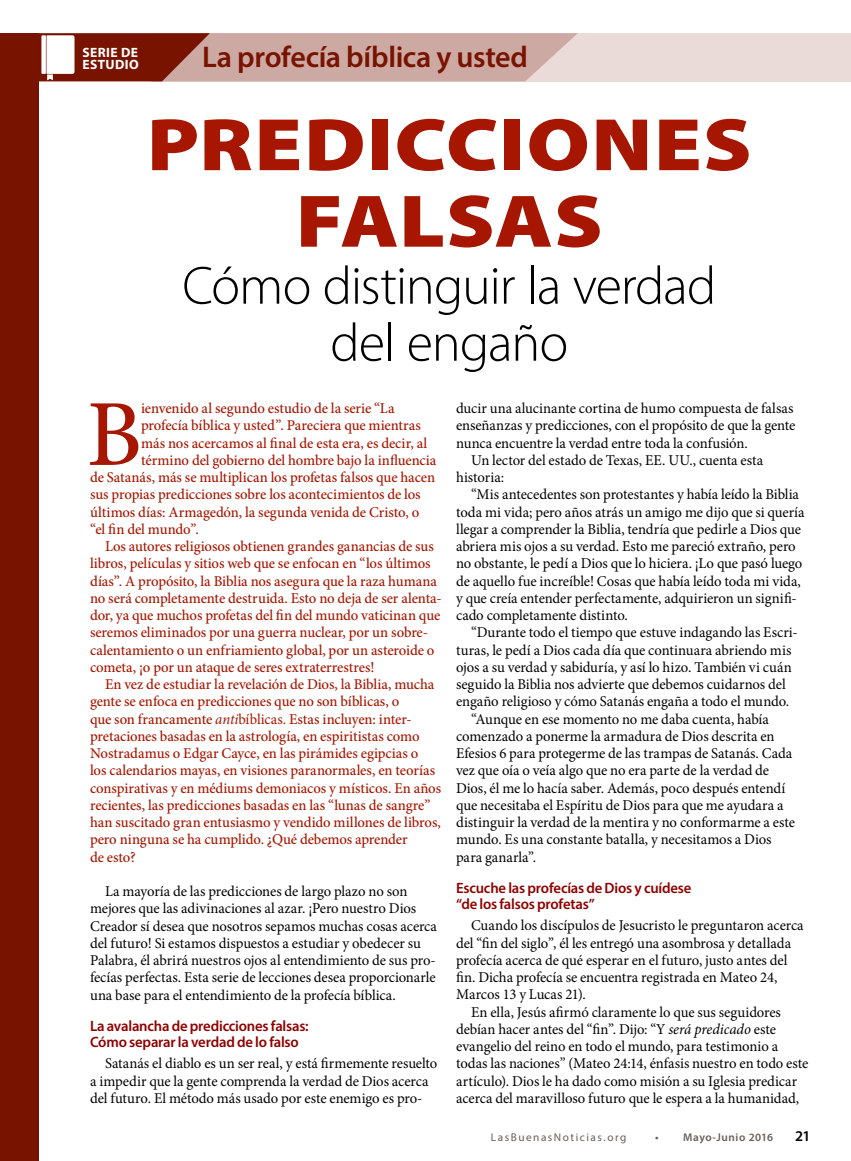
<style>
.page{position:relative;width:851px;height:1161px;background:#fff}
.page>*{position:absolute;margin:0;border:0;box-sizing:border-box;transform-origin:0 0}
.t1{font:500 94.65px "Minion Pro";color:#a61600}
.t2{font:900 75px/76.5px "Myriad Pro";letter-spacing:.01em;color:#a61600;text-align:center;scale:1.16 1}
.t3{font:300 54px/57px "Myriad Pro";letter-spacing:-.02em;color:#000;text-align:center}
.t4{font:600 30px "Myriad Pro";letter-spacing:-.015em;color:#781300}
.t5{font:15px/17.2px "Minion Pro";letter-spacing:-.005em;color:#000}
.t6{font:500 15px "Minion Pro";letter-spacing:-.005em;color:#a61600}
.t7{font:600 15px/16.5px "Myriad Pro";letter-spacing:-.015em;color:#8f0000}
.t8{font:600 15px "Myriad Pro";color:#000}
.t9{font:700 13.5px/12px "Myriad Pro";letter-spacing:.03em;color:#fff}
.t10{font:11.25px "Myriad Pro";letter-spacing:.135em;color:#685e57}
.t11{font:600 11.25px "Myriad Pro";letter-spacing:.045em;color:#685e57}
.s1{font-weight:400;font-style:italic}
.s2{font-weight:400}
.s3{font-style:italic}
</style>
<div class="page">
<div style="left:153px;top:33px;width:697px;height:48px;background:#eadbd9"></div>
<svg style="left:38px;top:33px;width:540px;height:48px;background:#bd8d85"></svg>
<div style="left:0;top:33px;width:38px;height:1128px;background:#781300"></div>
<p class="t9" style="left:82px;top:46px;width:58px">SERIE DE<br>ESTUDIO</p>
<h3 class="t4" style="left:202px;top:38px;width:327px">La profecía bíblica y usted</h3>
<h2 class="t2" style="left:147px;top:104px;width:523px">PREDICCIONES<br>FALSAS</h2>
<h3 class="t3" style="left:182px;top:257px;width:535px">Cómo distinguir la verdad del engaño</h3>
<h1 class="t1" style="left:87px;top:371px;width:57px">B</h1>
<p class="t6" style="left:141px;top:398px;width:255px">ienvenido al segundo estudio de la serie “La</p>
<p class="t6" style="left:141px;top:415px;width:281px">profecía bíblica y usted”. Pareciera que mientras</p>
<p class="t6" style="left:141px;top:433px;width:288px">más nos acercamos al final de esta era, es decir, al</p>
<p class="t6" style="left:141px;top:450px;width:296px">término del gobierno del hombre bajo la influencia</p>
<p class="t6" style="left:90px;top:467px;width:346px">de Satanás, más se multiplican los profetas falsos que hacen</p>
<p class="t6" style="left:90px;top:484px;width:332px">sus propias predicciones sobre los acontecimientos de los</p>
<p class="t6" style="left:90px;top:502px;width:331px">últimos días: Armagedón, la segunda venida de Cristo, o</p>
<p class="t6" style="left:90px;top:519px;width:110px">“el fin del mundo”.</p>
<p class="t6" style="left:105px;top:536px;width:330px">Los autores religiosos obtienen grandes ganancias de sus</p>
<p class="t6" style="left:90px;top:553px;width:342px">libros, películas y sitios web que se enfocan en “los últimos</p>
<p class="t6" style="left:90px;top:571px;width:348px">días”. A propósito, la Biblia nos asegura que la raza humana</p>
<p class="t6" style="left:90px;top:588px;width:353px">no será completamente destruida. Esto no deja de ser alenta-</p>
<p class="t6" style="left:90px;top:605px;width:352px">dor, ya que muchos profetas del fin del mundo vaticinan que</p>
<p class="t6" style="left:90px;top:622px;width:339px">seremos eliminados por una guerra nuclear, por un sobre-</p>
<p class="t6" style="left:90px;top:640px;width:346px">calentamiento o un enfriamiento global, por un asteroide o</p>
<p class="t6" style="left:90px;top:657px;width:286px">cometa, ¡o por un ataque de seres extraterrestres!</p>
<p class="t6" style="left:105px;top:674px;width:331px">En vez de estudiar la revelación de Dios, la Biblia, mucha</p>
<p class="t6" style="left:90px;top:691px;width:311px">gente se enfoca en predicciones que no son bíblicas, o</p>
<p class="t6" style="left:90px;top:709px;width:323px">que son francamente <span class="s1">anti</span><span class="s2">bíblicas.</span> Estas incluyen: inter-</p>
<p class="t6" style="left:90px;top:726px;width:331px">pretaciones basadas en la astrología, en espiritistas como</p>
<p class="t6" style="left:90px;top:743px;width:330px">Nostradamus o Edgar Cayce, en las pirámides egipcias o</p>
<p class="t6" style="left:90px;top:760px;width:346px">los calendarios mayas, en visiones paranormales, en teorías</p>
<p class="t6" style="left:90px;top:778px;width:352px">conspirativas y en médiums demoniacos y místicos. En años</p>
<p class="t6" style="left:90px;top:795px;width:342px">recientes, las predicciones basadas en las “lunas de sangre”</p>
<p class="t6" style="left:90px;top:812px;width:352px">han suscitado gran entusiasmo y vendido millones de libros,</p>
<p class="t6" style="left:90px;top:829px;width:319px">pero ninguna se ha cumplido. ¿Qué debemos aprender</p>
<p class="t6" style="left:90px;top:847px;width:47px">de esto?</p>
<p class="t5" style="left:90px;top:883px;width:348px;text-indent:15px">La mayoría de las predicciones de largo plazo no son mejores que las adivinaciones al azar. ¡Pero nuestro Dios Creador sí desea que nosotros sepamos muchas cosas acerca del futuro! Si estamos dispuestos a estudiar y obedecer su Palabra, él abrirá nuestros ojos al entendimiento de sus pro&shy;fecías perfectas. Esta serie de lecciones desea proporcionarle una base para el entendimiento de la profecía bíblica.</p>
<p class="t7" style="left:90px;top:1017px;width:220px">La avalancha de predicciones falsas:<br>Cómo separar la verdad de lo falso</p>
<p class="t5" style="left:90px;top:1055px;width:349px;text-indent:15px">Satanás el diablo es un ser real, y está firmemente resuelto a impedir que la gente comprenda la verdad de Dios acerca del futuro. El método más usado por este enemigo es pro-</p>
<p class="t5" style="left:456px;top:400px;width:339px">ducir una alucinante cortina de humo compuesta de falsas</p>
<p class="t5" style="left:456px;top:417px;width:341px">enseñanzas y predicciones, con el propósito de que la gente</p>
<p class="t5" style="left:456px;top:434px;width:293px">nunca encuentre la verdad entre toda la confusión.</p>
<p class="t5" style="left:471px;top:452px;width:294px">Un lector del estado de Texas, EE. UU., cuenta esta</p>
<p class="t5" style="left:456px;top:469px;width:50px">historia:</p>
<p class="t5" style="left:471px;top:486px;width:329px">“Mis antecedentes son protestantes y había leído la Biblia</p>
<p class="t5" style="left:456px;top:503px;width:350px">toda mi vida; pero años atrás un amigo me dijo que si quería</p>
<p class="t5" style="left:456px;top:521px;width:346px">llegar a comprender la Biblia, tendría que pedirle a Dios que</p>
<p class="t5" style="left:456px;top:538px;width:341px">abriera mis ojos a su verdad. Esto me pareció extraño, pero</p>
<p class="t5" style="left:456px;top:555px;width:348px">no obstante, le pedí a Dios que lo hiciera. ¡Lo que pasó luego</p>
<p class="t5" style="left:456px;top:572px;width:346px">de aquello fue increíble! Cosas que había leído toda mi vida,</p>
<p class="t5" style="left:456px;top:590px;width:342px">y que creía entender perfectamente, adquirieron un signifi-</p>
<p class="t5" style="left:456px;top:607px;width:173px">cado completamente distinto.</p>
<p class="t5" style="left:471px;top:624px;width:328px">“Durante todo el tiempo que estuve indagando las Escri-</p>
<p class="t5" style="left:456px;top:641px;width:337px">turas, le pedí a Dios cada día que continuara abriendo mis</p>
<p class="t5" style="left:456px;top:659px;width:337px">ojos a su verdad y sabiduría, y así lo hizo. También vi cuán</p>
<p class="t5" style="left:456px;top:676px;width:331px">seguido la Biblia nos advierte que debemos cuidarnos del</p>
<p class="t5" style="left:456px;top:693px;width:335px">engaño religioso y cómo Satanás engaña a todo el mundo.</p>
<p class="t5" style="left:471px;top:710px;width:299px">“Aunque en ese momento no me daba cuenta, había</p>
<p class="t5" style="left:456px;top:728px;width:320px">comenzado a ponerme la armadura de Dios descrita en</p>
<p class="t5" style="left:456px;top:745px;width:338px">Efesios 6 para protegerme de las trampas de Satanás. Cada</p>
<p class="t5" style="left:456px;top:762px;width:314px">vez que oía o veía algo que no era parte de la verdad de</p>
<p class="t5" style="left:456px;top:779px;width:331px">Dios, él me lo hacía saber. Además, poco después entendí</p>
<p class="t5" style="left:456px;top:797px;width:329px">que necesitaba el Espíritu de Dios para que me ayudara a</p>
<p class="t5" style="left:456px;top:814px;width:340px">distinguir la verdad de la mentira y no conformarme a este</p>
<p class="t5" style="left:456px;top:831px;width:317px">mundo. Es una constante batalla, y necesitamos a Dios</p>
<p class="t5" style="left:456px;top:848px;width:82px">para ganarla”.</p>
<p class="t7" style="left:456px;top:879px;width:237px">Escuche las profecías de Dios y cuídese “de los falsos profetas”</p>
<p class="t5" style="left:471px;top:917px;width:334px">Cuando los discípulos de Jesucristo le preguntaron acerca</p>
<p class="t5" style="left:456px;top:934px;width:336px">del “fin del siglo”, él les entregó una asombrosa y detallada</p>
<p class="t5" style="left:456px;top:951px;width:333px">profecía acerca de qué esperar en el futuro, justo antes del</p>
<p class="t5" style="left:456px;top:969px;width:323px">fin. Dicha profecía se encuentra registrada en Mateo 24,</p>
<p class="t5" style="left:456px;top:986px;width:131px">Marcos 13 y Lucas 21).</p>
<p class="t5" style="left:471px;top:1003px;width:311px">En ella, Jesús afirmó claramente lo que sus seguidores</p>
<p class="t5" style="left:456px;top:1020px;width:321px">debían hacer antes del “fin”. Dijo: “Y <span class="s3">será predicado</span> este</p>
<p class="t5" style="left:456px;top:1038px;width:323px">evangelio del reino en todo el mundo, para testimonio a</p>
<p class="t5" style="left:456px;top:1055px;width:354px">todas las naciones” (Mateo 24:14, énfasis nuestro en todo este</p>
<p class="t5" style="left:456px;top:1072px;width:343px">artículo). Dios le ha dado como misión a su Iglesia predicar</p>
<p class="t5" style="left:456px;top:1089px;width:345px">acerca del maravilloso futuro que le espera a la humanidad,</p>
<p class="t10" style="left:491px;top:1130px;width:137px">LasBuenasNoticias.org</p>
<p class="t11" style="left:655px;top:1130px;width:119px">• Mayo-Junio 2016</p>
<p class="t8" style="left:795px;top:1127px;width:17px">21</p>
</div>
